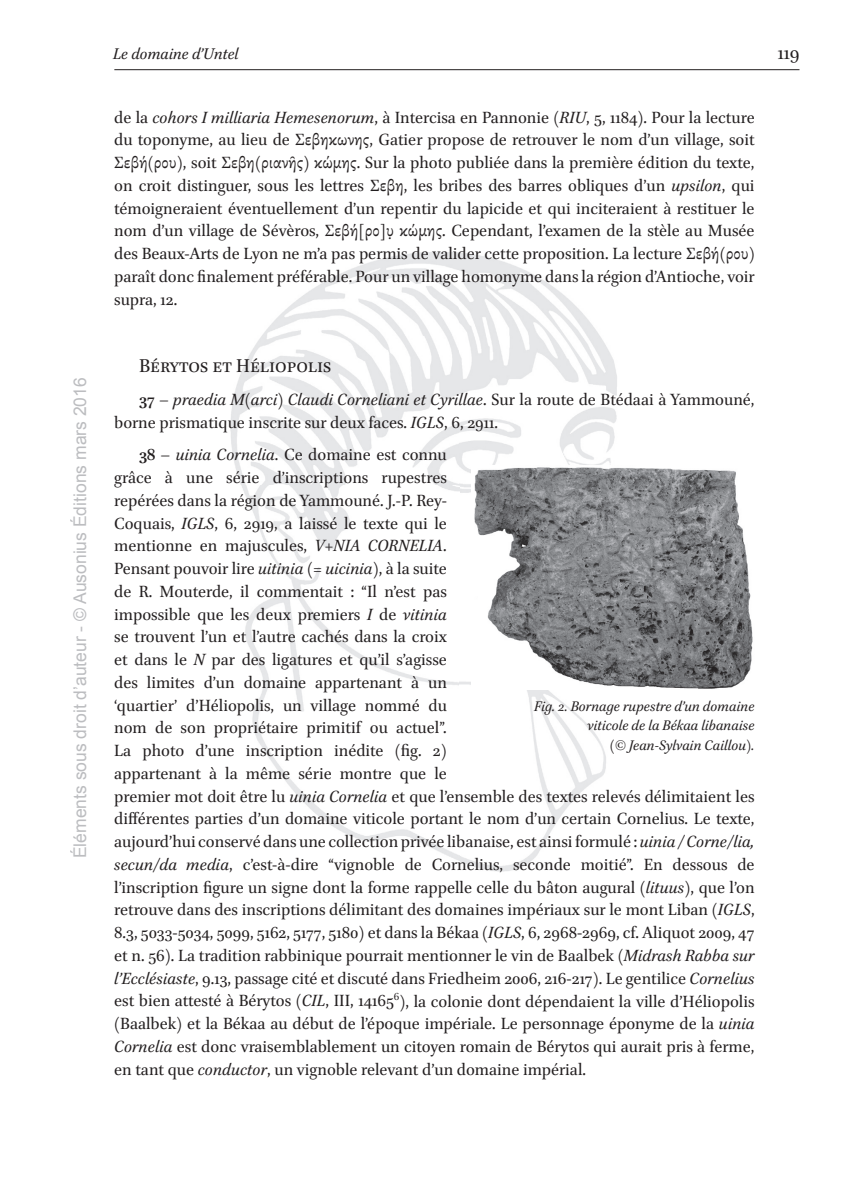
<style>
.page{position:relative;width:844px;height:1191px;background:#fff}
.page>*{position:absolute;margin:0;border:0;box-sizing:border-box;transform-origin:0 0}
.t1{font:21px "Brill";color:#231f20}
.t2{font:18.38px/22.8px "Brill";color:#231f20}
.t3{font:17.5px "Arial";color:#bcbdc0}
.t4{font:italic 17.5px "Brill";color:#231f20}
.t5{font:italic 15.75px/19.2px "Brill";color:#231f20;text-align:right}
.s1{font-style:italic}
.s2{font-weight:700}
</style>
<div class="page">
<hr style="left:114px;top:69px;width:685px;height:1px;background:#231f20">
<img style="left:230px;top:252px;width:387px;height:620px">
<img style="left:471px;top:465px;width:282px;height:224px">
<p class="t3" style="left:68px;top:858px;width:482px;rotate:-90deg">Éléments sous droit d’auteur - © Ausonius Éditions mars 2016</p>
<p class="t4" style="left:113px;top:42px;width:127px">Le domaine d’Untel</p>
<p class="t1" style="left:777px;top:39px;width:23px">119</p>
<p class="t2" style="left:114px;top:107px;width:642px;text-align:justify">de la <span class="s1">cohors I milliaria Hemesenorum</span>, à Intercisa en Pannonie (<span class="s1">RIU</span>, 5, 1184). Pour la lecture du toponyme, au lieu de Σεβηκωνης, Gatier propose de retrouver le nom d’un village, soit Σεβή(ρου), soit Σεβη(ριανῆς) κώμης. Sur la photo publiée dans la première édition du texte, on croit distinguer, sous les lettres Σεβη, les bribes des barres obliques d’un <span class="s1">upsilon</span>, qui témoigneraient éventuellement d’un repentir du lapicide et qui inciteraient à restituer le nom d’un village de Sévèros, Σεβή[ρο]υ̣ κώμης. Cependant, l’examen de la stèle au Musée des Beaux-Arts de Lyon ne m’a pas permis de valider cette proposition. La lecture Σεβή(ρου) paraît donc finalement préférable. Pour un village homonyme dans la région d’Antioche, voir supra, 12.</p>
<p class="t1" style="left:139px;top:352px;width:194px">Bérytos et Héliopolis</p>
<p class="t2" style="left:114px;top:389px;width:641px;text-indent:25px"><span class="s2">37 –</span> <span class="s1">praedia M(arci) Claudi Corneliani et Cyrillae</span>. Sur la route de Btédaai à Yammouné, borne prismatique inscrite sur deux faces. <span class="s1">IGLS</span>, 6, 2911.</p>
<p class="t2" style="left:114px;top:444px;width:642px;text-indent:25px"><span class="s2">38 –</span> <span class="s1">uinia Cornelia</span>. Ce domaine est connu<br>grâce à une série d’inscriptions rupestres<br>repérées dans la région de Yammouné. J.-P. Rey-<br>Coquais, <span class="s1">IGLS</span>, 6, 2919, a laissé le texte qui le<br>mentionne en majuscules, <span class="s1">V+NIA CORNELIA</span>.<br>Pensant pouvoir lire <span class="s1">uitinia</span> (= <span class="s1">uicinia</span>), à la suite<br>de R. Mouterde, il commentait : “Il n’est pas<br>impossible que les deux premiers <span class="s1">I</span> de <span class="s1">vitinia<br></span>se trouvent l’un et l’autre cachés dans la croix<br>et dans le <span class="s1">N</span> par des ligatures et qu’il s’agisse<br>des limites d’un domaine appartenant à un<br>‘quartier’ d’Héliopolis, un village nommé du<br>nom de son propriétaire primitif ou actuel”.<br>La photo d’une inscription inédite (fig. 2)<br>appartenant à la même série montre que le<br>premier mot doit être lu <span class="s1">uinia Cornelia</span> et que l’ensemble des textes relevés délimitaient les différentes parties d’un domaine viticole portant le nom d’un certain Cornelius. Le texte, aujourd’hui conservé dans une collection privée libanaise, est ainsi formulé : <span class="s1">uinia / Corne/lia, secun/da media</span>, c’est-à-dire “vignoble de Cornelius, seconde moitié”. En dessous de l’inscription figure un signe dont la forme rappelle celle du bâton augural (<span class="s1">lituus</span>), que l’on retrouve dans des inscriptions délimitant des domaines impériaux sur le mont Liban (<span class="s1">IGLS</span>, 8.3, 5033-5034, 5099, 5162, 5177, 5180) et dans la Békaa (<span class="s1">IGLS</span>, 6, 2968-2969, cf. Aliquot 2009, 47 et n. 56). La tradition rabbinique pourrait mentionner le vin de Baalbek (<span class="s1">Midrash Rabba sur l’Ecclésiaste</span>, 9.13, passage cité et discuté dans Friedheim 2006, 216-217). Le gentilice <span class="s1">Cornelius </span>est bien attesté à Bérytos (<span class="s1">CIL</span>, III, 14165<sup>6</sup>), la colonie dont dépendaient la ville d’Héliopolis (Baalbek) et la Békaa au début de l’époque impériale. Le personnage éponyme de la <span class="s1">uinia Cornelia</span> est donc vraisemblablement un citoyen romain de Bérytos qui aurait pris à ferme, en tant que <span class="s1">conductor</span>, un vignoble relevant d’un domaine impérial.</p>
<p class="t5" style="left:534px;top:697px;width:222px">Fig. 2. Bornage rupestre d’un domaine viticole de la Békaa libanaise<br>(© Jean-Sylvain Caillou).</p>
</div>
